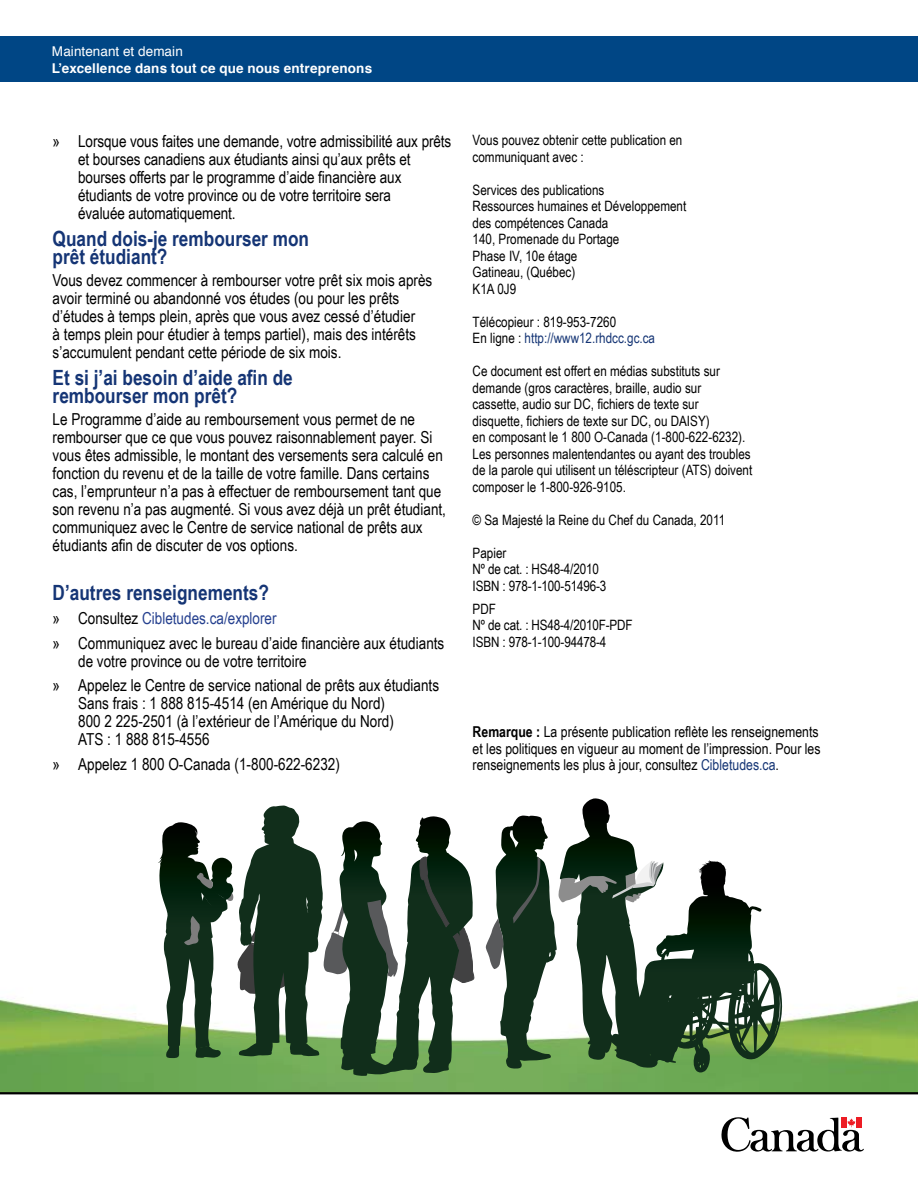
<style>
.page{position:relative;width:918px;height:1188px;background:#fff}
.page>*{position:absolute;margin:0;border:0;box-sizing:border-box;transform-origin:0 0}
.t1{font:700 21px/18px "Arial Narrow";color:#153575}
.t2{font:16.5px/18px "Arial Narrow";color:#000}
.t3{font:15px/16.5px "Arial Narrow";color:#000}
.t4{font:14.25px/16.5px "Arial Narrow";color:#000}
.t5{font:700 13.5px "Helvetica";letter-spacing:.01em;color:#fff}
.t6{font:13.5px "Helvetica";letter-spacing:.005em;color:#fff}
.s1{color:#25408f}
.s2{color:#153575}
.s3{font-weight:700}
</style>
<div class="page">
<img style="left:0;top:805px;width:918px;height:287px">
<svg style="left:721px;top:1117px;width:143px;height:35px"></svg>
<hr style="left:0;top:1092px;width:918px;height:2px;background:#000">
<div style="left:0;top:36px;width:918px;height:46px;background:#004685"></div>
<svg style="left:486px;top:798px;width:224px;height:271px"></svg>
<svg style="left:158px;top:806px;width:316px;height:270px"></svg>
<p class="t6" style="left:52px;top:41px;width:132px">Maintenant et demain</p>
<p class="t5" style="left:52px;top:57px;width:322px">L’excellence dans tout ce que nous entreprenons</p>
<p class="t2" style="left:78px;top:131px;width:375px;text-indent:-25px">» Lorsque vous faites une demande, votre admissibilité aux prêts et bourses canadiens aux étudiants ainsi qu’aux prêts et bourses offerts par le programme d’aide financière aux étudiants de votre province ou de votre territoire sera<br>évaluée automatiquement.</p>
<p class="t1" style="left:53px;top:229px;width:258px">Quand dois-je rembourser mon prêt étudiant?</p>
<p class="t2" style="left:53px;top:270px;width:381px">Vous devez commencer à rembourser votre prêt six mois après avoir terminé ou abandonné vos études (ou pour les prêts d’études à temps plein, après que vous avez cessé d’étudier<br>à temps plein pour étudier à temps partiel), mais des intérêts s’accumulent pendant cette période de six mois.</p>
<p class="t1" style="left:53px;top:368px;width:242px">Et si j’ai besoin d’aide afin de rembourser mon prêt?</p>
<p class="t2" style="left:53px;top:409px;width:395px">Le Programme d’aide au remboursement vous permet de ne rembourser que ce que vous pouvez raisonnablement payer. Si vous êtes admissible, le montant des versements sera calculé en fonction du revenu et de la taille de votre famille. Dans certains cas, l’emprunteur n’a pas à effectuer de remboursement tant que son revenu n’a pas augmenté. Si vous avez déjà un prêt étudiant, communiquez avec le Centre de service national de prêts aux étudiants afin de discuter de vos options.</p>
<p class="t1" style="left:53px;top:582px;width:218px">D’autres renseignements?</p>
<p class="t2" style="left:53px;top:605px;width:393px;line-height:24.5px">» Consultez <span class="s1">Cibletudes.ca/explorer<br></span>» Communiquez avec le bureau d’aide financière aux étudiants</p>
<p class="t2" style="left:53px;top:648px;width:388px;line-height:24.5px;text-indent:25px">de votre province ou de votre territoire<br>» Appelez le Centre de service national de prêts aux étudiants</p>
<p class="t2" style="left:78px;top:694px;width:317px">Sans frais : 1 888 815-4514 (en Amérique du Nord)<br>800 2 225-2501 (à l’extérieur de l’Amérique du Nord)<br>ATS : 1 888 815-4556</p>
<p class="t2" style="left:53px;top:754px;width:289px">» Appelez 1 800 O-Canada (1-800-622-6232)</p>
<p class="t4" style="left:473px;top:131px;width:211px">Vous pouvez obtenir cette publication en communiquant avec :</p>
<p class="t4" style="left:473px;top:181px;width:215px">Services des publications<br>Ressources humaines et Développement des compétences Canada<br>140, Promenade du Portage<br>Phase IV, 10e étage<br>Gatineau, (Québec)<br>K1A 0J9</p>
<p class="t4" style="left:473px;top:313px;width:184px">Télécopieur : 819-953-7260<br>En ligne : <span class="s2">http://www12.rhdcc.gc.ca</span></p>
<p class="t4" style="left:473px;top:362px;width:281px">Ce document est offert en médias substituts sur demande (gros caractères, braille, audio sur<br>cassette, audio sur DC, fichiers de texte sur disquette, fichiers de texte sur DC, ou DAISY)<br>en composant le 1 800 O-Canada (1-800-622-6232).<br>Les personnes malentendantes ou ayant des troubles de la parole qui utilisent un téléscripteur (ATS) doivent composer le 1-800-926-9105.</p>
<p class="t4" style="left:473px;top:511px;width:254px">© Sa Majesté la Reine du Chef du Canada, 2011</p>
<p class="t4" style="left:473px;top:544px;width:135px">Papier<br>Nº de cat. : HS48-4/2010<br>ISBN : 978-1-100-51496-3</p>
<p class="t4" style="left:473px;top:600px;width:162px">PDF<br>Nº de cat. : HS48-4/2010F-PDF<br>ISBN : 978-1-100-94478-4</p>
<p class="t3" style="left:473px;top:723px;width:349px"><span class="s3">Remarque :</span> La présente publication reflète les renseignements et les politiques en vigueur au moment de l’impression. Pour les renseignements les plus à jour, consultez <span class="s2">Cibletudes.ca</span>.</p>
</div>
